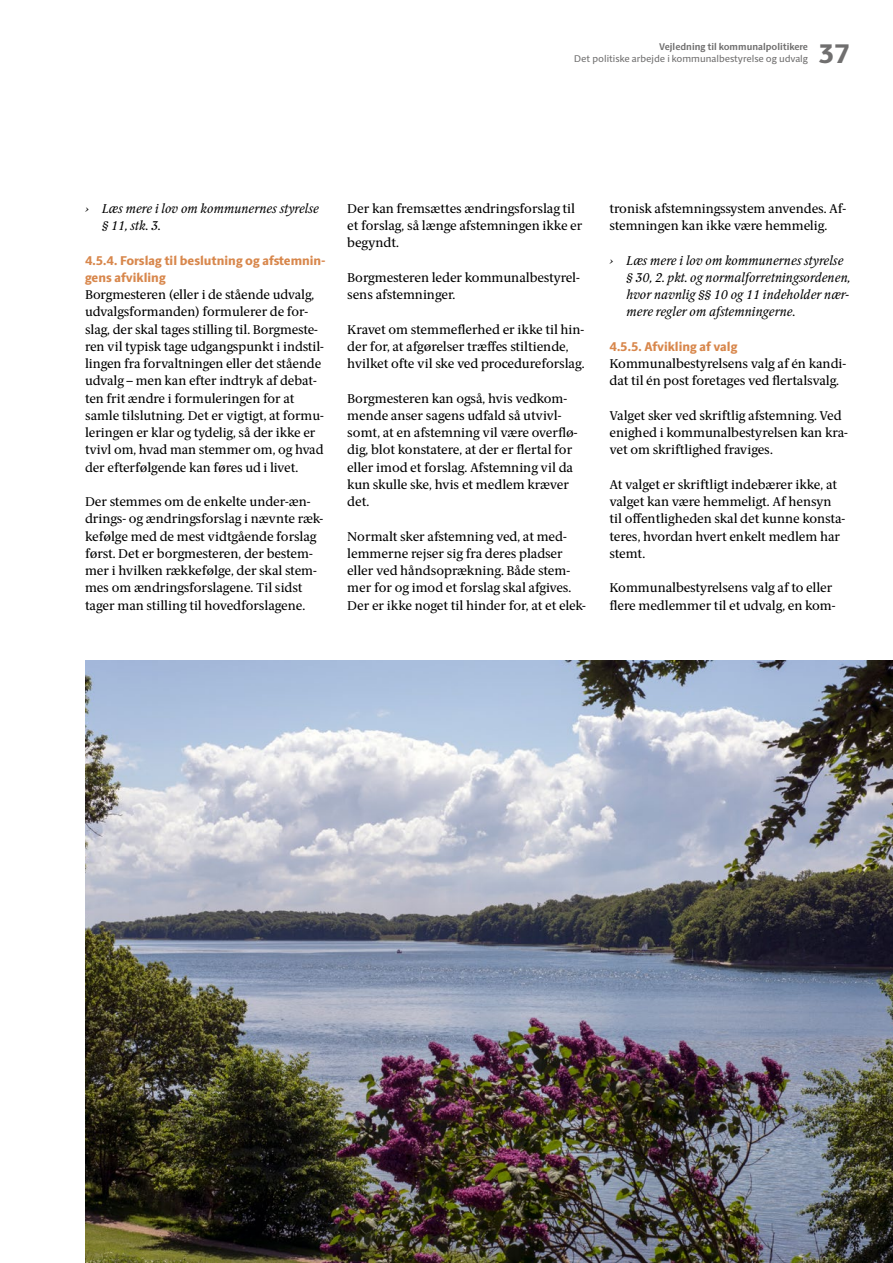
<style>
.page{position:relative;width:893px;height:1263px;background:#fff}
.page>*{position:absolute;margin:0;border:0;box-sizing:border-box;transform-origin:0 0}
.t1{font:800 27px "ID Sans";color:#706f6f}
.Brødtekst_-_SERIF{font:12.75px/17.2px "ID Serif";color:#000}
.Brødtekst_-_SERIF-2{font:italic 12.75px/17.2px "ID Serif";color:#000}
.Brødtekst_-_SERIF-3{font:800 12.75px/17.2px "ID Sans";color:#d8874c}
.t2{font:9.75px "ID Sans";color:#706f6f}
.t3{font:700 9.75px "ID Sans";color:#706f6f}
</style>
<div class="page">
<img style="left:85px;top:661px;width:808px;height:602px">
<p class="t3" style="left:659px;top:41px;width:150px">Vejledning til kommunalpolitikere</p>
<p class="t2" style="left:574px;top:53px;width:235px">Det politiske arbejde i kommunalbestyrelse og udvalg</p>
<h1 class="t1" style="left:819px;top:37px;width:33px">37</h1>
<p class="Brødtekst_-_SERIF-2" style="left:102px;top:200px;width:219px;text-indent:-17px">› Læs mere i lov om kommunernes styrelse § 11, stk. 3.</p>
<p class="Brødtekst_-_SERIF-3" style="left:85px;top:252px;width:241px">4.5.4. Forslag til beslutning og afstemnin&shy;gens afvikling</p>
<p class="Brødtekst_-_SERIF" style="left:85px;top:286px;width:240px">Borgmesteren (eller i de stående udvalg, udvalgsformanden) formulerer de for&shy;slag, der skal tages stilling til. Borgmeste&shy;ren vil typisk tage udgangspunkt i indstil&shy;lingen fra forvaltningen eller det stående udvalg – men kan efter indtryk af debat&shy;ten frit ændre i formuleringen for at samle tilslutning. Det er vigtigt, at formu&shy;leringen er klar og tydelig, så der ikke er tvivl om, hvad man stemmer om, og hvad der efterfølgende kan føres ud i livet.</p>
<p class="Brødtekst_-_SERIF" style="left:85px;top:493px;width:240px">Der stemmes om de enkelte under-æn&shy;drings- og ændringsforslag i nævnte ræk&shy;kefølge med de mest vidtgående forslag først. Det er borgmesteren, der bestem&shy;mer i hvilken rækkefølge, der skal stem&shy;mes om ændringsforslagene. Til sidst tager man stilling til hovedforslagene.</p>
<p class="Brødtekst_-_SERIF" style="left:347px;top:200px;width:237px">Der kan fremsættes ændringsforslag til et forslag, så længe afstemningen ikke er begyndt.</p>
<p class="Brødtekst_-_SERIF" style="left:347px;top:269px;width:234px">Borgmesteren leder kommunalbestyrel&shy;sens afstemninger.</p>
<p class="Brødtekst_-_SERIF" style="left:347px;top:321px;width:239px">Kravet om stemmeflerhed er ikke til hin&shy;der for, at afgørelser træffes stiltiende, hvilket ofte vil ske ved procedureforslag.</p>
<p class="Brødtekst_-_SERIF" style="left:347px;top:390px;width:232px">Borgmesteren kan også, hvis vedkom&shy;mende anser sagens udfald så utvivl&shy;somt, at en afstemning vil være overflø&shy;dig, blot konstatere, at der er flertal for eller imod et forslag. Afstemning vil da kun skulle ske, hvis et medlem kræver det.</p>
<p class="Brødtekst_-_SERIF" style="left:347px;top:528px;width:240px">Normalt sker afstemning ved, at med&shy;lemmerne rejser sig fra deres pladser eller ved håndsoprækning. Både stem&shy;mer for og imod et forslag skal afgives.<br>Der er ikke noget til hinder for, at et elek-</p>
<p class="Brødtekst_-_SERIF" style="left:609px;top:200px;width:238px">tronisk afstemningssystem anvendes. Af&shy;stemningen kan ikke være hemmelig.</p>
<p class="Brødtekst_-_SERIF-2" style="left:626px;top:252px;width:225px;text-indent:-17px">› Læs mere i lov om kommunernes styrelse § 30, 2. pkt. og normalforretningsordenen, hvor navnlig §§ 10 og 11 indeholder nær&shy;mere regler om afstemningerne.</p>
<p class="Brødtekst_-_SERIF-3" style="left:609px;top:338px;width:129px">4.5.5. Afvikling af valg</p>
<p class="Brødtekst_-_SERIF" style="left:609px;top:355px;width:238px">Kommunalbestyrelsens valg af én kandi&shy;dat til én post foretages ved flertalsvalg.</p>
<p class="Brødtekst_-_SERIF" style="left:609px;top:407px;width:240px">Valget sker ved skriftlig afstemning. Ved enighed i kommunalbestyrelsen kan kra&shy;vet om skriftlighed fraviges.</p>
<p class="Brødtekst_-_SERIF" style="left:609px;top:476px;width:237px">At valget er skriftligt indebærer ikke, at valget kan være hemmeligt. Af hensyn til offentligheden skal det kunne konsta&shy;teres, hvordan hvert enkelt medlem har stemt.</p>
<p class="Brødtekst_-_SERIF" style="left:609px;top:580px;width:228px">Kommunalbestyrelsens valg af to eller flere medlemmer til et udvalg, en kom-</p>
</div>
